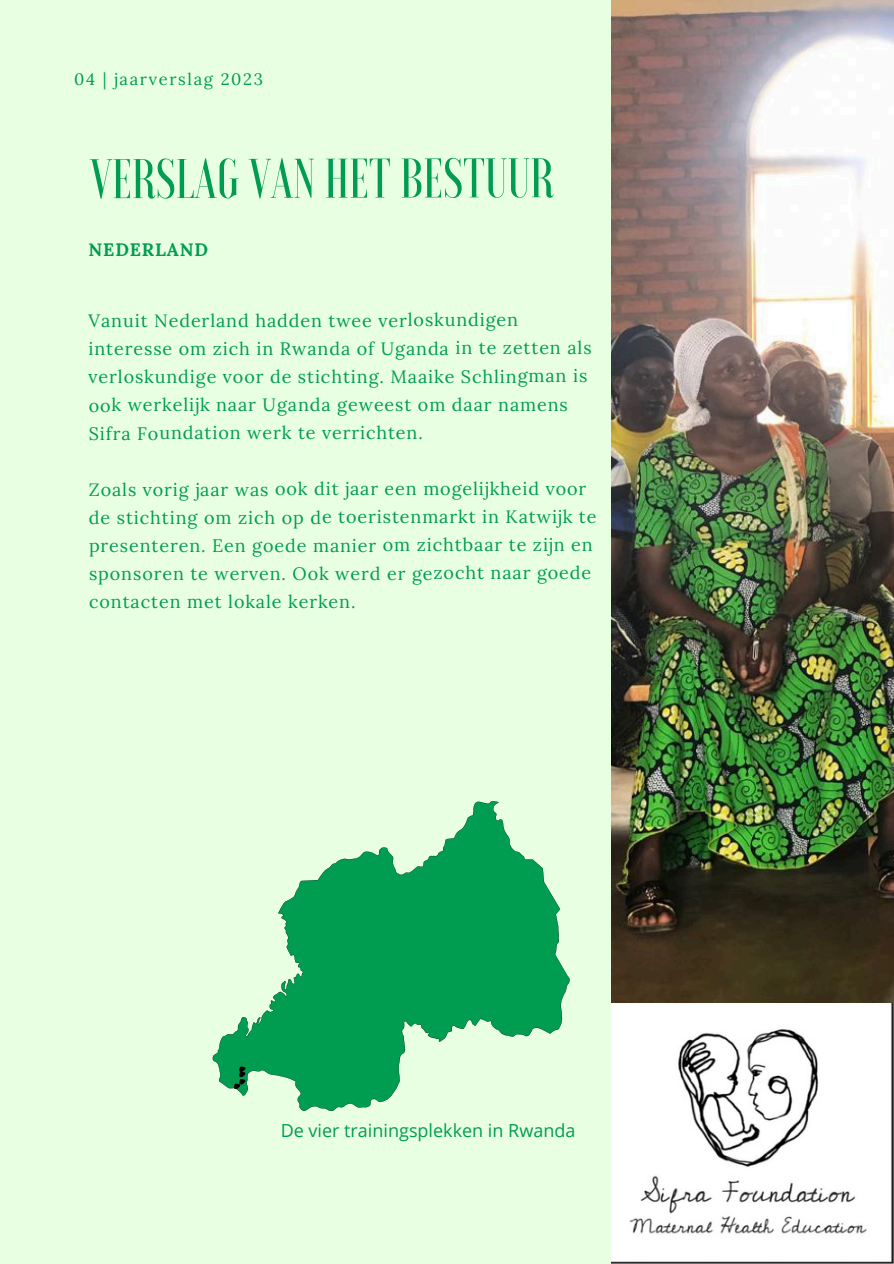
<style>
.page{position:relative;width:894px;height:1264px;background:#fff}
.page>*{position:absolute;margin:0;border:0;box-sizing:border-box;transform-origin:0 0}
.t1{font:500 55.65px "Voga";color:#009d51}
.t2{font:18px/28.2px "Lora";letter-spacing:.045em;color:#009d51}
.t3{font:18px "Open Sans";color:#009d51}
.t4{font:700 18px "Lora";letter-spacing:.045em;color:#009d51}
.t5{font:16.5px "Lora";letter-spacing:.095em;color:#009d51}
</style>
<div class="page">
<div style="left:0;top:0;width:893px;height:1263px;background:#e9ffe2"></div>
<img style="left:611px;top:1002px;width:282px;height:261px">
<img style="left:611px;top:0;width:282px;height:1002px">
<svg style="left:212px;top:801px;width:357px;height:310px;fill:#009d51"></svg>
<svg style="left:234px;top:1066px;width:11px;height:23px"></svg>
<p class="t5" style="left:74px;top:68px;width:190px">04 | jaarverslag 2023</p>
<p class="t1" style="left:90px;top:151px;width:465px">VERSLAG VAN HET BESTUUR</p>
<p class="t4" style="left:88px;top:238px;width:121px">NEDERLAND</p>
<p class="t2" style="left:88px;top:306px;width:504px">Vanuit Nederland hadden twee verloskundigen interesse om zich in Rwanda of Uganda in te zetten als verloskundige voor de stichting. Maaike Schlingman is ook werkelijk naar Uganda geweest om daar namens Sifra Foundation werk te verrichten.</p>
<p class="t2" style="left:89px;top:474px;width:509px">Zoals vorig jaar was ook dit jaar een mogelijkheid voor de stichting om zich op de toeristenmarkt in Katwijk te presenteren. Een goede manier om zichtbaar te zijn en sponsoren te werven. Ook werd er gezocht naar goede contacten met lokale kerken.</p>
<p class="t3" style="left:280px;top:1117px;width:296px">De vier trainingsplekken in Rwanda</p>
</div>
